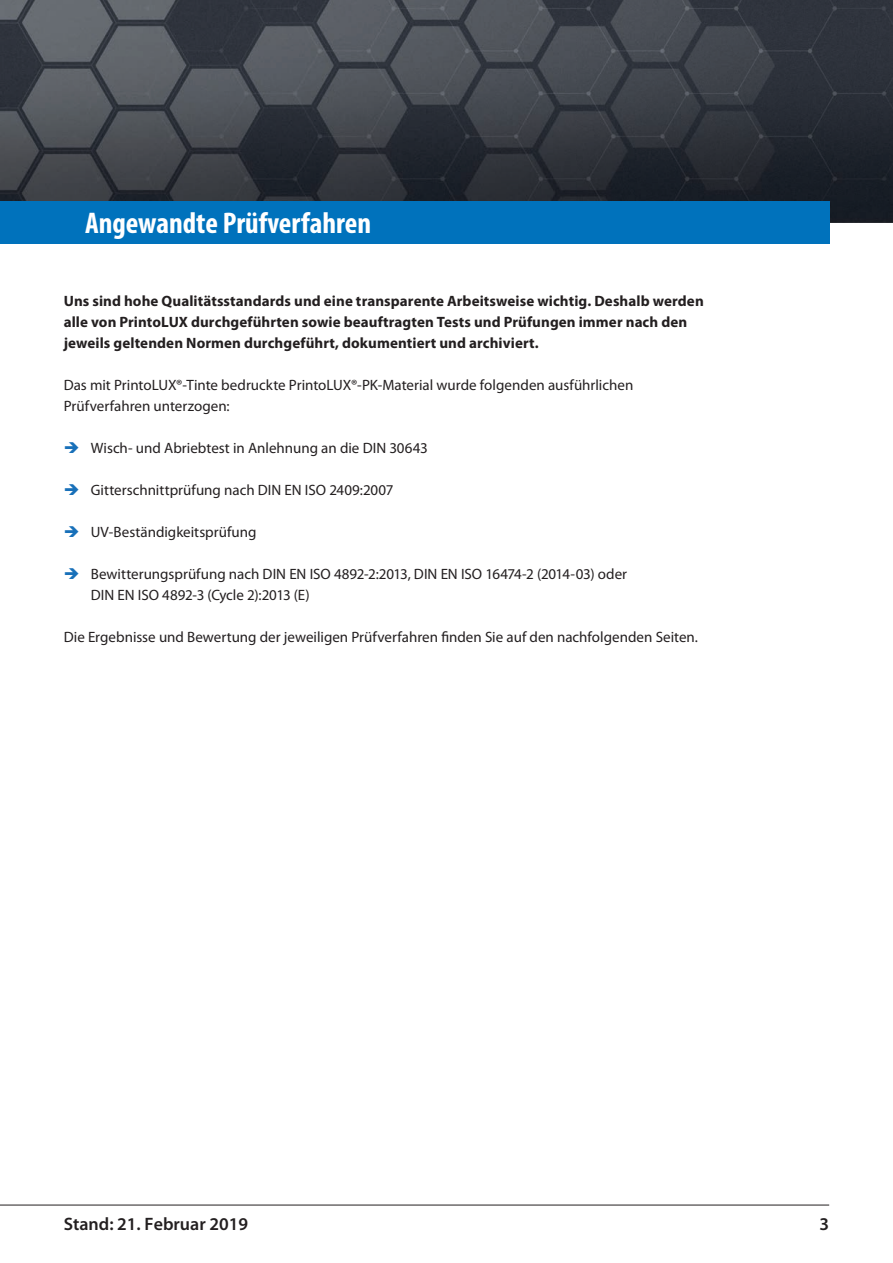
<style>
.page{position:relative;width:893px;height:1263px;background:#fff}
.page>*{position:absolute;margin:0;border:0;box-sizing:border-box;transform-origin:0 0}
.t1{font:700 condensed 30px "Myriad Pro";color:#fff}
.t2{font:600 18px "Myriad Pro";color:#231f20}
.t3{font:15px/21px "Myriad Pro";color:#231f20}
.t4{font:700 15px/21px "Myriad Pro";letter-spacing:.005em;color:#231f20}
</style>
<div class="page">
<hr style="left:0;top:1205px;width:829px;height:1px;background:#231f20">
<img style="left:0;top:0;width:893px;height:222px">
<div style="left:0;top:201px;width:829px;height:42px;background:#0072bc"></div>
<h1 class="t1" style="left:85px;top:205px;width:288px">Angewandte Prüfverfahren</h1>
<p class="t4" style="left:64px;top:290px;width:641px">Uns sind hohe Qualitätsstandards und eine transparente Arbeitsweise wichtig. Deshalb werden alle von PrintoLUX durchgeführten sowie beauftragten Tests und Prüfungen immer nach den jeweils geltenden Normen durchgeführt, dokumentiert und archiviert.</p>
<p class="t3" style="left:64px;top:374px;width:571px">Das mit PrintoLUX®-Tinte bedruckte PrintoLUX®-PK-Material wurde folgenden ausführlichen<br>Prüfverfahren unterzogen:</p>
<p class="t3" style="left:91px;top:437px;width:339px">Wisch- und Abriebtest in Anlehnung an die DIN 30643</p>
<p class="t3" style="left:91px;top:479px;width:304px">Gitterschnittprüfung nach DIN EN ISO 2409:2007</p>
<p class="t3" style="left:91px;top:521px;width:167px">UV-Beständigkeitsprüfung</p>
<p class="t3" style="left:91px;top:563px;width:538px">Bewitterungsprüfung nach DIN EN ISO 4892-2:2013, DIN EN ISO 16474-2 (2014-03) oder<br>DIN EN ISO 4892-3 (Cycle 2):2013 (E)</p>
<p class="t3" style="left:64px;top:626px;width:636px">Die Ergebnisse und Bewertung der jeweiligen Prüfverfahren nden Sie auf den nachfolgenden Seiten.</p>
<p class="t2" style="left:64px;top:1212px;width:186px">Stand: 21. Februar 2019</p>
<p class="t2" style="left:819px;top:1212px;width:11px">3</p>
</div>
